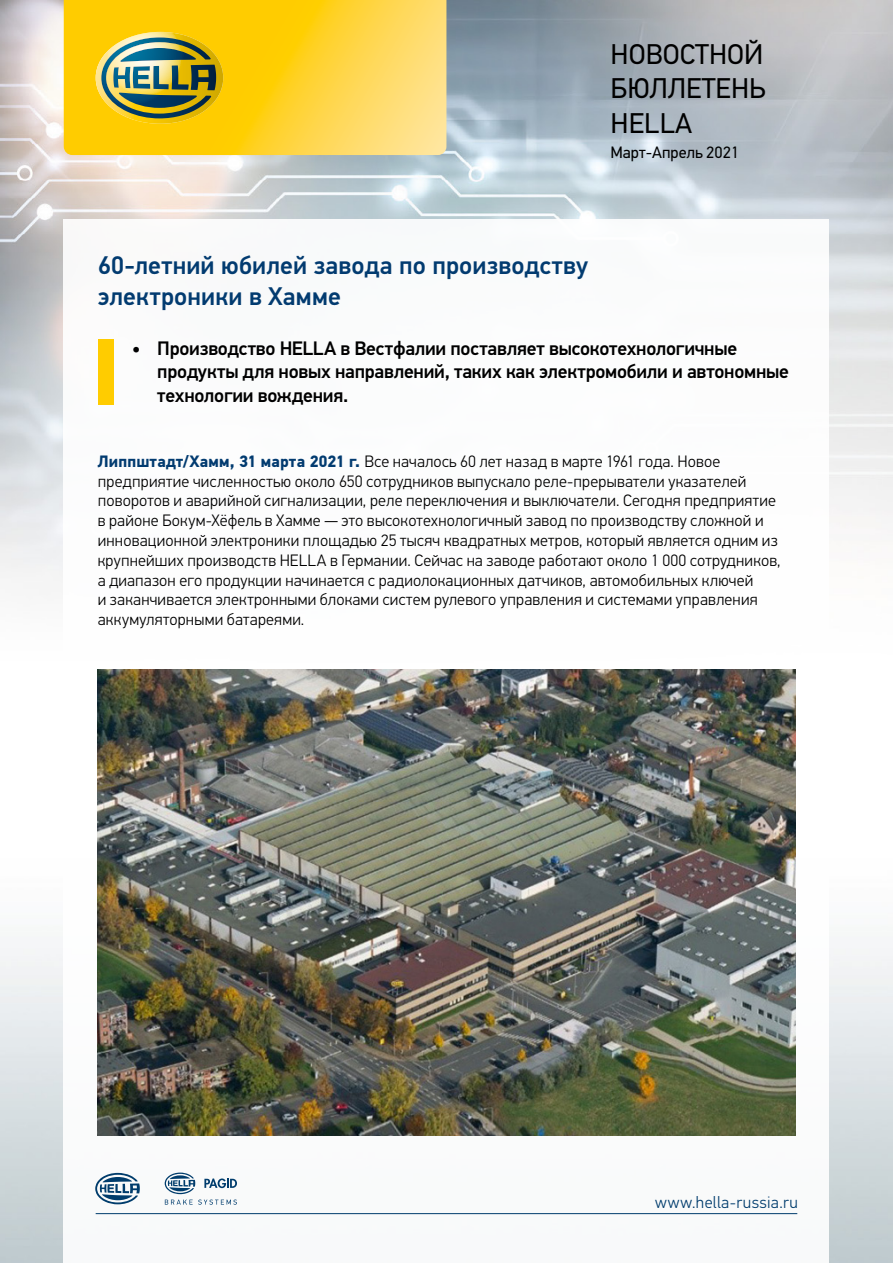
<style>
.page{position:relative;width:893px;height:1263px;background:#fff}
.page>*{position:absolute;margin:0;border:0;box-sizing:border-box;transform-origin:0 0}
.t1{font:28.5px/34.2px "Hella DIN Universal";color:#000;text-align:justify}
.t2{font:500 25.5px/30.6px "Hella DIN Universal";letter-spacing:.005em;color:#023b70}
.t3{font:500 19.5px/23.4px "Hella DIN Universal";letter-spacing:-.01em;color:#000}
.t4{font:300 16.5px/19.8px "Hella DIN Universal";letter-spacing:.01em;color:#000}
.t5{font:300 16.5px "Hella DIN Universal";letter-spacing:.025em;color:#003c6d}
.t6{font:16.5px "Hella DIN Universal";color:#000}
.s1{font-weight:700;color:#023b70}
</style>
<div class="page">
<img style="left:0;top:0;width:893px;height:1263px">
<div style="left:64px;top:219px;width:765px;height:1044px;background:#fff"></div>
<hr style="left:96px;top:1213px;width:701px;height:1px;background:#003c6d">
<svg style="left:165px;top:1172px;width:72px;height:33px"></svg>
<svg style="left:95px;top:1173px;width:45px;height:31px"></svg>
<svg style="left:64px;top:0;width:382px;height:155px;background:#fed32e"></svg>
<svg style="left:96px;top:32px;width:127px;height:92px;background:#fecc05"></svg>
<img style="left:96px;top:32px;width:127px;height:92px;border-radius:50%">
<div style="left:98px;top:339px;width:16px;height:66px;background:#fc0"></div>
<img style="left:98px;top:670px;width:697px;height:465px">
<h1 class="t1" style="left:611px;top:39px;width:156px">НОВОСТНОЙ БЮЛЛЕТЕНЬ HELLA</h1>
<p class="t6" style="left:611px;top:142px;width:130px">Март-Апрель 2021</p>
<h2 class="t2" style="left:98px;top:252px;width:492px">60-летний юбилей завода по производству электроники в Хамме</h2>
<p class="t3" style="left:157px;top:338px;width:633px;text-indent:-26px">• Производство HELLA в Вестфалии поставляет высокотехнологичные продукты для новых направлений, таких как электромобили и автономные технологии вождения.</p>
<p class="t4" style="left:98px;top:452px;width:684px"><span class="s1">Липпштадт/Хамм, 31 марта 2021 г.</span> Все началось 60 лет назад в марте 1961 года. Новое предприятие численностью около 650 сотрудников выпускало реле-прерыватели указателей поворотов и аварийной сигнализации, реле переключения и выключатели. Сегодня предприятие в районе Бокум-Хёфель в Хамме — это высокотехнологичный завод по производству сложной и инновационной электроники площадью 25 тысяч квадратных метров, который является одним из крупнейших производств HELLA в Германии. Сейчас на заводе работают около 1 000 сотрудников, а диапазон его продукции начинается с радиолокационных датчиков, автомобильных ключей<br>и заканчивается электронными блоками систем рулевого управления и системами управления аккумуляторными батареями.</p>
<p class="t5" style="left:655px;top:1192px;width:144px">www.hella-russia.ru</p>
</div>
